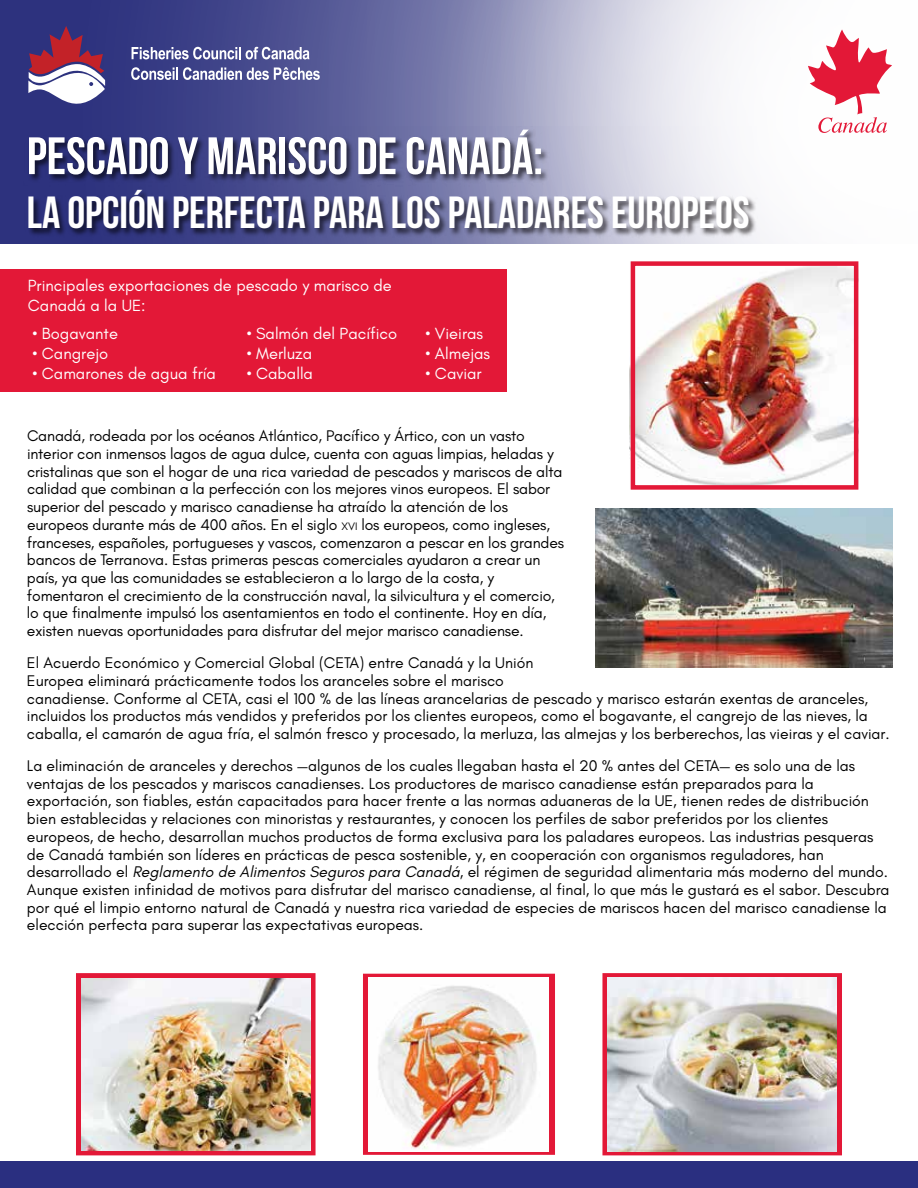
<style>
.page{position:relative;width:918px;height:1188px;background:#fff}
.page>*{position:absolute;margin:0;border:0;box-sizing:border-box;transform-origin:0 0}
.t1{font:52.5px "Bebas Neue";color:#fff}
.t2{font:45px "Bebas Neue";color:#fff}
.t3{font:16.5px/19.8px "Glacial Indifference";color:#fff}
.t4{font:15.75px/17.7px "Glacial Indifference";color:#000}
.s1{font-size:10.95px}
.s2{font-style:italic}
</style>
<div class="page">
<div style="left:0;top:0;width:918px;height:243px;background:#2d327e"></div>
<svg style="left:105px;top:0;width:788px;height:668px"></svg>
<svg style="left:426px;top:0;width:467px;height:551px"></svg>
<svg style="left:485px;top:0;width:433px;height:479px"></svg>
<div style="left:363px;top:974px;width:192px;height:181px;border:9px solid #e31837"></div>
<div style="left:602px;top:973px;width:240px;height:182px;border:10px solid #e31837"></div>
<div style="left:76px;top:973px;width:240px;height:182px;border:10px solid #e31837"></div>
<img style="left:23px;top:126px;width:737px;height:120px">
<img style="left:368px;top:978px;width:181px;height:173px">
<img style="left:81px;top:978px;width:229px;height:172px">
<div style="left:0;top:269px;width:506px;height:123px;background:#e31837"></div>
<svg style="left:28px;top:26px;width:77px;height:78px"></svg>
<svg style="left:132px;top:47px;width:178px;height:12px"></svg>
<svg style="left:131px;top:67px;width:189px;height:13px"></svg>
<div style="left:0;top:1161px;width:918px;height:27px;background:#2a2f80"></div>
<img style="left:596px;top:508px;width:297px;height:159px">
<img style="left:607px;top:978px;width:230px;height:173px">
<img style="left:629px;top:261px;width:224px;height:229px">
<div style="left:631px;top:261px;width:227px;height:229px;border:4px solid #e31837"></div>
<svg style="left:808px;top:29px;width:84px;height:104px;background:#f3a3af"></svg>
<h1 class="t1" style="left:27px;top:127px;width:518px">PESCADO Y MARISCO DE CANADÁ:</h1>
<h2 class="t2" style="left:27px;top:188px;width:724px">LA OPCIÓN PERFECTA PARA LOS PALADARES EUROPEOS</h2>
<p class="t3" style="left:28px;top:276px;width:366px">Principales exportaciones de pescado y marisco de<br>Canadá a la UE:</p>
<p class="t3" style="left:33px;top:324px;width:87px">• Bogavante</p>
<p class="t3" style="left:33px;top:344px;width:77px">• Cangrejo</p>
<p class="t3" style="left:33px;top:364px;width:185px">• Camarones de agua fría</p>
<p class="t3" style="left:247px;top:324px;width:152px">• Salmón del Pacífico</p>
<p class="t3" style="left:247px;top:344px;width:67px">• Merluza</p>
<p class="t3" style="left:247px;top:364px;width:68px">• Caballa</p>
<p class="t3" style="left:426px;top:324px;width:59px">• Vieiras</p>
<p class="t3" style="left:426px;top:344px;width:66px">• Almejas</p>
<p class="t3" style="left:426px;top:364px;width:58px">• Caviar</p>
<p class="t4" style="left:27px;top:427px;width:539px">Canadá, rodeada por los océanos Atlántico, Pacífico y Ártico, con un vasto interior con inmensos lagos de agua dulce, cuenta con aguas limpias, heladas y cristalinas que son el hogar de una rica variedad de pescados y mariscos de alta calidad que combinan a la perfección con los mejores vinos europeos. El sabor superior del pescado y marisco canadiense ha atraído la atención de los europeos durante más de 400 años. En el siglo <span class="s1">XVI</span> los europeos, como ingleses, franceses, españoles, portugueses y vascos, comenzaron a pescar en los grandes bancos de Terranova. Estas primeras pescas comerciales ayudaron a crear un país, ya que las comunidades se establecieron a lo largo de la costa, y fomentaron el crecimiento de la construcción naval, la silvicultura y el comercio, lo que finalmente impulsó los asentamientos en todo el continente. Hoy en día, existen nuevas oportunidades para disfrutar del mejor marisco canadiense.</p>
<p class="t4" style="left:27px;top:654px;width:864px">El Acuerdo Económico y Comercial Global (CETA) entre Canadá y la Unión<br>Europea eliminará prácticamente todos los aranceles sobre el marisco<br>canadiense. Conforme al CETA, casi el 100 % de las líneas arancelarias de pescado y marisco estarán exentas de aranceles, incluidos los productos más vendidos y preferidos por los clientes europeos, como el bogavante, el cangrejo de las nieves, la caballa, el camarón de agua fría, el salmón fresco y procesado, la merluza, las almejas y los berberechos, las vieiras y el caviar.</p>
<p class="t4" style="left:27px;top:757px;width:864px">La eliminación de aranceles y derechos —algunos de los cuales llegaban hasta el 20 % antes del CETA— es solo una de las ventajas de los pescados y mariscos canadienses. Los productores de marisco canadiense están preparados para la exportación, son fiables, están capacitados para hacer frente a las normas aduaneras de la UE, tienen redes de distribución bien establecidas y relaciones con minoristas y restaurantes, y conocen los perfiles de sabor preferidos por los clientes europeos, de hecho, desarrollan muchos productos de forma exclusiva para los paladares europeos. Las industrias pesqueras de Canadá también son líderes en prácticas de pesca sostenible, y, en cooperación con organismos reguladores, han desarrollado el <span class="s2">Reglamento de Alimentos Seguros para Canadá</span>, el régimen de seguridad alimentaria más moderno del mundo.<br>Aunque existen infinidad de motivos para disfrutar del marisco canadiense, al final, lo que más le gustará es el sabor. Descubra por qué el limpio entorno natural de Canadá y nuestra rica variedad de especies de mariscos hacen del marisco canadiense la elección perfecta para superar las expectativas europeas.</p>
</div>
